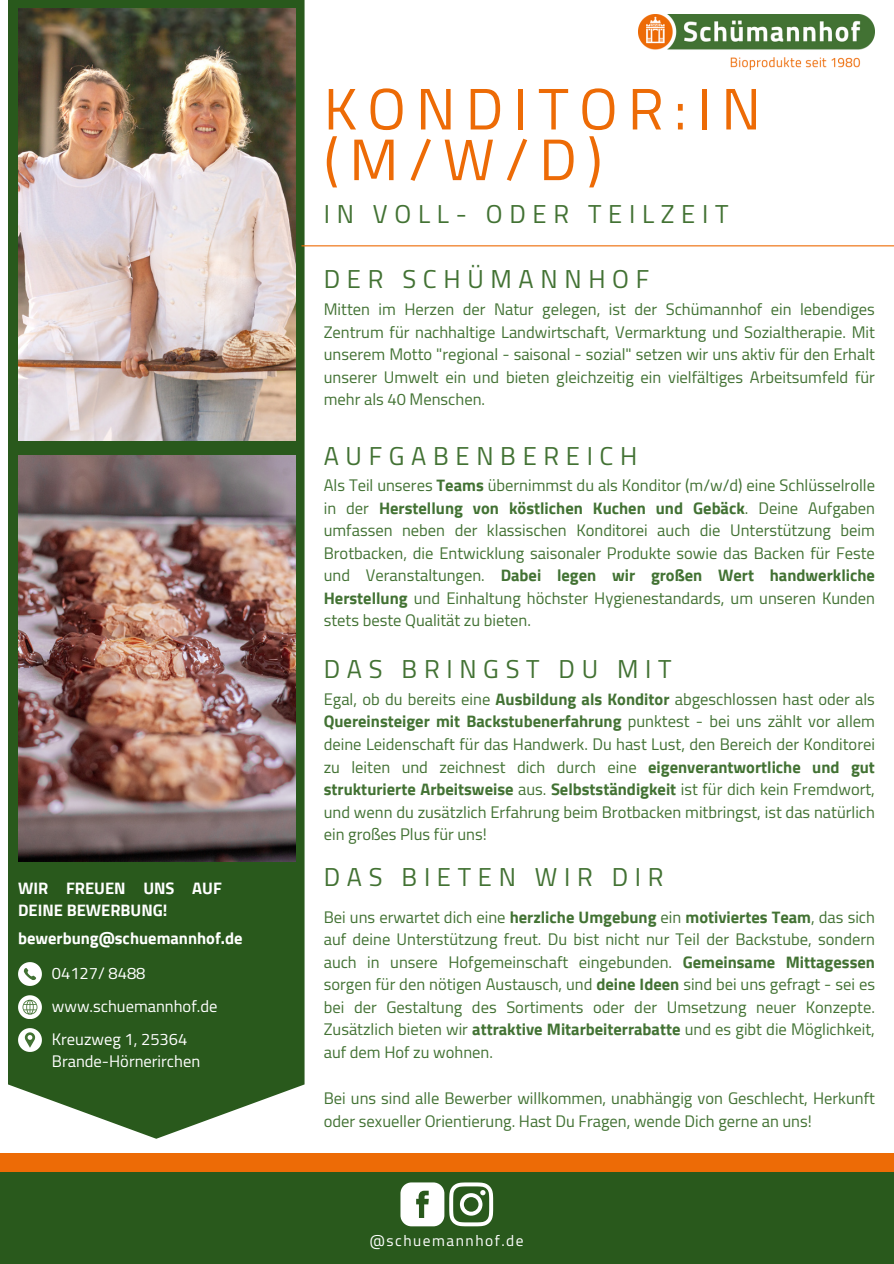
<style>
.page{position:relative;width:894px;height:1264px;background:#fff}
.page>*{position:absolute;margin:0;border:0;box-sizing:border-box;transform-origin:0 0}
.t1{font:58.5px/50.7px "Cairo";letter-spacing:.175em;color:#ed6b06}
.t2{font:25.5px "Cairo";letter-spacing:.26em;color:#427233}
.t3{font:16.5px/22.5px "Cairo";color:#427233;text-align:justify}
.t4{font:16.5px "Cairo";color:#fff}
.t5{font:700 16.5px/22.5px "Cairo";color:#fff}
.t6{font:15.3px "Cairo";letter-spacing:.1em;color:#fff}
.s1{font-weight:700}
</style>
<div class="page">
<svg style="left:8px;top:0;width:296px;height:1138px;background:#3a662e"></svg>
<hr style="left:301px;top:245px;width:592px;height:1px;background:#ed6b06">
<div style="left:0;top:1152px;width:893px;height:111px;background:#ed6b06"></div>
<svg style="left:18px;top:962px;width:24px;height:23px"></svg>
<svg style="left:18px;top:995px;width:24px;height:23px"></svg>
<svg style="left:18px;top:1028px;width:24px;height:23px"></svg>
<img style="left:638px;top:15px;width:236px;height:55px">
<img style="left:18px;top:8px;width:277px;height:432px">
<div style="left:0;top:1172px;width:893px;height:91px;background:#29591c"></div>
<svg style="left:400px;top:1182px;width:93px;height:44px"></svg>
<img style="left:18px;top:455px;width:277px;height:406px">
<p class="t5" style="left:18px;top:876px;width:205px">WIR FREUEN UNS AUF<br>DEINE BEWERBUNG!</p>
<p class="t5" style="left:18px;top:927px;width:226px">bewerbung@schuemannhof.de</p>
<p class="t4" style="left:52px;top:963px;width:95px">04127/ 8488</p>
<p class="t4" style="left:52px;top:996px;width:167px">www.schuemannhof.de</p>
<h3 class="t4" style="left:52px;top:1029px;width:137px">Kreuzweg 1, 25364</h3>
<h4 class="t4" style="left:52px;top:1052px;width:150px">Brande-Hörnerirchen</h4>
<p class="t1" style="left:323px;top:84px;width:438px">KONDITOR:IN (M/W/D)</p>
<p class="t2" style="left:323px;top:199px;width:406px">IN VOLL- ODER TEILZEIT</p>
<p class="t2" style="left:323px;top:264px;width:327px">DER SCHÜMANNHOF</p>
<p class="t3" style="left:323px;top:298px;width:552px">Mitten im Herzen der Natur gelegen, ist der Schümannhof ein lebendiges Zentrum für nachhaltige Landwirtschaft, Vermarktung und Sozialtherapie. Mit unserem Motto "regional - saisonal - sozial" setzen wir uns aktiv für den Erhalt unserer Umwelt ein und bieten gleichzeitig ein vielfältiges Arbeitsumfeld für mehr als 40 Menschen.</p>
<h2 class="t2" style="left:323px;top:441px;width:315px">AUFGABENBEREICH</h2>
<h1 class="t3" style="left:323px;top:474px;width:552px">Als Teil unseres <span class="s1">Teams</span> übernimmst du als Konditor (m/w/d) eine Schlüsselrolle in der <span class="s1">Herstellung von köstlichen Kuchen und Gebäck</span>. Deine Aufgaben umfassen neben der klassischen Konditorei auch die Unterstützung beim Brotbacken, die Entwicklung saisonaler Produkte sowie das Backen für Feste und Veranstaltungen. <span class="s1">Dabei legen wir großen Wert handwerkliche Herstellung</span> und Einhaltung höchster Hygienestandards, um unseren Kunden stets beste Qualität zu bieten.</h1>
<p class="t2" style="left:323px;top:654px;width:349px">DAS BRINGST DU MIT</p>
<h2 class="t3" style="left:323px;top:688px;width:552px">Egal, ob du bereits eine <span class="s1">Ausbildung als Konditor</span> abgeschlossen hast oder als <span class="s1">Quereinsteiger mit Backstubenerfahrung</span> punktest - bei uns zählt vor allem deine Leidenschaft für das Handwerk. Du hast Lust, den Bereich der Konditorei zu leiten und zeichnest dich durch eine <span class="s1">eigenverantwortliche und gut strukturierte Arbeitsweise</span> aus. <span class="s1">Selbstständigkeit</span> ist für dich kein Fremdwort, und wenn du zusätzlich Erfahrung beim Brotbacken mitbringst, ist das natürlich ein großes Plus für uns!</h2>
<p class="t2" style="left:323px;top:862px;width:341px">DAS BIETEN WIR DIR</p>
<h2 class="t3" style="left:323px;top:905px;width:552px">Bei uns erwartet dich eine <span class="s1">herzliche Umgebung</span> ein <span class="s1">motiviertes Team</span>, das sich auf deine Unterstützung freut. Du bist nicht nur Teil der Backstube, sondern auch in unsere Hofgemeinschaft eingebunden. <span class="s1">Gemeinsame Mittagessen </span>sorgen für den nötigen Austausch, und <span class="s1">deine Ideen</span> sind bei uns gefragt - sei es bei der Gestaltung des Sortiments oder der Umsetzung neuer Konzepte.<br>Zusätzlich bieten wir <span class="s1">attraktive Mitarbeiterrabatte</span> und es gibt die Möglichkeit, auf dem Hof zu wohnen.</h2>
<h2 class="t3" style="left:323px;top:1087px;width:552px">Bei uns sind alle Bewerber willkommen, unabhängig von Geschlecht, Herkunft oder sexueller Orientierung. Hast Du Fragen, wende Dich gerne an uns!</h2>
<p class="t6" style="left:370px;top:1232px;width:155px">@schuemannhof.de</p>
</div>
